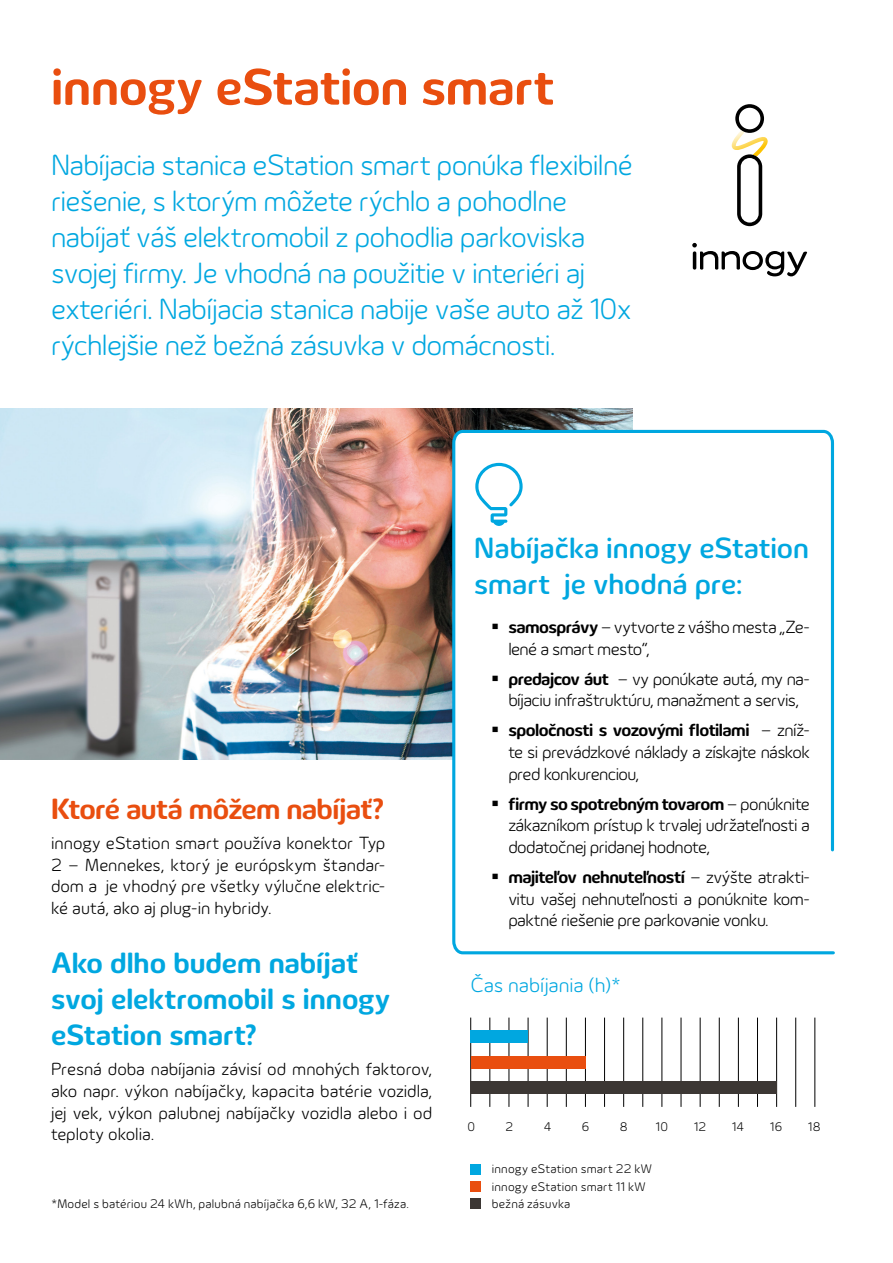
<style>
.page{position:relative;width:893px;height:1263px;background:#fff}
.page>*{position:absolute;margin:0;border:0;box-sizing:border-box;transform-origin:0 0}
.t1{font:700 52.5px "Innogy";letter-spacing:-.005em;color:#e94e0f}
.t2{font:300 30px/36px "Innogy";letter-spacing:-.025em;color:#00a7e0}
.t3{font:700 30px/36px "Innogy";color:#00a7e0}
.t4{font:500 30px/36px "Innogy";color:#00a7e0}
.t5{font:700 30px "Innogy";letter-spacing:-.025em;color:#e94e0f}
.t6{font:300 21px "Innogy";color:#00a7e0}
.t7{font:300 18px/21.6px "Innogy";letter-spacing:-.03em;color:#000;text-align:justify}
.t8{font:300 12.75px/17.2px "Innogy";letter-spacing:.015em;color:#000}
.s1{font-weight:700}
</style>
<div class="page">
<img style="left:0;top:409px;width:633px;height:351px">
<svg style="left:451px;top:428px;width:384px;height:527px"></svg>
<svg style="left:475px;top:463px;width:48px;height:63px"></svg>
<hr style="left:470px;top:1017px;width:1px;height:90px;background:#000">
<hr style="left:490px;top:1017px;width:1px;height:90px;background:#000">
<hr style="left:509px;top:1017px;width:1px;height:90px;background:#000">
<hr style="left:528px;top:1017px;width:1px;height:90px;background:#000">
<hr style="left:547px;top:1017px;width:1px;height:90px;background:#000">
<hr style="left:566px;top:1017px;width:1px;height:90px;background:#000">
<hr style="left:585px;top:1017px;width:1px;height:90px;background:#000">
<hr style="left:604px;top:1017px;width:1px;height:90px;background:#000">
<hr style="left:623px;top:1017px;width:1px;height:90px;background:#000">
<hr style="left:642px;top:1017px;width:1px;height:90px;background:#000">
<hr style="left:662px;top:1017px;width:1px;height:90px;background:#000">
<hr style="left:681px;top:1017px;width:1px;height:90px;background:#000">
<hr style="left:700px;top:1017px;width:1px;height:90px;background:#000">
<hr style="left:719px;top:1017px;width:1px;height:90px;background:#000">
<hr style="left:738px;top:1017px;width:1px;height:90px;background:#000">
<hr style="left:757px;top:1017px;width:1px;height:90px;background:#000">
<hr style="left:776px;top:1017px;width:1px;height:90px;background:#000">
<hr style="left:795px;top:1017px;width:1px;height:90px;background:#000">
<hr style="left:815px;top:1017px;width:1px;height:90px;background:#000">
<div style="left:471px;top:1030px;width:57px;height:13px;background:#00a7e0"></div>
<div style="left:471px;top:1056px;width:114px;height:12px;background:#e94e0f"></div>
<div style="left:471px;top:1081px;width:306px;height:13px;background:#3c3734"></div>
<div style="left:471px;top:1164px;width:10px;height:10px;background:#00a7e0"></div>
<div style="left:471px;top:1181px;width:10px;height:11px;background:#e94e0f"></div>
<div style="left:471px;top:1198px;width:10px;height:11px;background:#3c3734"></div>
<svg style="left:692px;top:243px;width:115px;height:33px"></svg>
<svg style="left:731px;top:104px;width:37px;height:122px"></svg>
<svg style="left:493px;top:624px;width:5px;height:5px"></svg>
<svg style="left:493px;top:675px;width:5px;height:6px"></svg>
<svg style="left:493px;top:727px;width:5px;height:5px"></svg>
<svg style="left:493px;top:800px;width:5px;height:6px"></svg>
<svg style="left:493px;top:874px;width:5px;height:5px"></svg>
<h1 class="t1" style="left:51px;top:56px;width:505px">innogy eStation smart</h1>
<p class="t2" style="left:51px;top:148px;width:583px">Nabíjacia stanica eStation smart ponúka flexibilné riešenie, s ktorým môžete rýchlo a pohodlne nabíjať váš elektromobil z pohodlia parkoviska svojej firmy. Je vhodná na použitie v interiéri aj exteriéri. Nabíjacia stanica nabije vaše auto až 10x rýchlejšie než bežná zásuvka v domácnosti.</p>
<h2 class="t5" style="left:51px;top:791px;width:334px">Ktoré autá môžem nabíjať?</h2>
<p class="t7" style="left:51px;top:833px;width:336px">innogy eStation smart používa konektor Typ 2 – Mennekes, ktorý je európskym štandar&shy;dom a je vhodný pre všetky výlučne elektric&shy;ké autá, ako aj plug-in hybridy.</p>
<h2 class="t3" style="left:51px;top:946px;width:341px">Ako dlho budem nabíjať svoj elektromobil s innogy eStation smart?</h2>
<p class="t7" style="left:51px;top:1059px;width:383px">Presná doba nabíjania závisí od mnohých faktorov, ako napr. výkon nabíjačky, kapacita batérie vozidla, jej vek, výkon palubnej nabíjačky vozidla alebo i od teploty okolia.</p>
<p class="t8" style="left:51px;top:1195px;width:359px">*Model s batériou 24 kWh, palubná nabíjačka 6,6 kW, 32 A, 1-fáza.</p>
<h2 class="t4" style="left:474px;top:531px;width:336px">Nabíjačka innogy eStation smart je vhodná pre:</h2>
<p class="t7" style="left:508px;top:617px;width:303px"><span class="s1">samosprávy</span> – vytvorte z vášho mesta „Ze&shy;lené a smart mesto“,</p>
<p class="t7" style="left:508px;top:668px;width:303px"><span class="s1">predajcov áut</span> – vy ponúkate autá, my na&shy;bíjaciu infraštruktúru, manažment a servis,</p>
<p class="t7" style="left:508px;top:720px;width:303px"><span class="s1">spoločnosti s vozovými flotilami</span> – zníž&shy;te si prevádzkové náklady a získajte náskok pred konkurenciou,</p>
<p class="t7" style="left:508px;top:793px;width:303px"><span class="s1">firmy so spotrebným tovarom</span> – ponúknite zákazníkom prístup k trvalej udržateľnosti a dodatočnej pridanej hodnote,</p>
<p class="t7" style="left:508px;top:867px;width:303px"><span class="s1">majiteľov nehnuteľností</span> – zvýšte atrakti&shy;vitu vašej nehnuteľnosti a ponúknite kom&shy;paktné riešenie pre parkovanie vonku.</p>
<p class="t6" style="left:471px;top:973px;width:152px">Čas nabíjania (h)*</p>
<p class="t8" style="left:467px;top:1119px;width:9px">0</p>
<p class="t8" style="left:505px;top:1119px;width:9px">2</p>
<p class="t8" style="left:544px;top:1119px;width:9px">4</p>
<p class="t8" style="left:582px;top:1119px;width:9px">6</p>
<p class="t8" style="left:620px;top:1119px;width:9px">8</p>
<p class="t8" style="left:656px;top:1119px;width:14px">10</p>
<p class="t8" style="left:694px;top:1119px;width:14px">12</p>
<p class="t8" style="left:732px;top:1119px;width:14px">14</p>
<p class="t8" style="left:770px;top:1119px;width:14px">16</p>
<p class="t8" style="left:808px;top:1119px;width:14px">18</p>
<p class="t8" style="left:492px;top:1161px;width:162px">innogy eStation smart 22 kW innogy eStation smart 11 kW bežná zásuvka</p>
</div>
